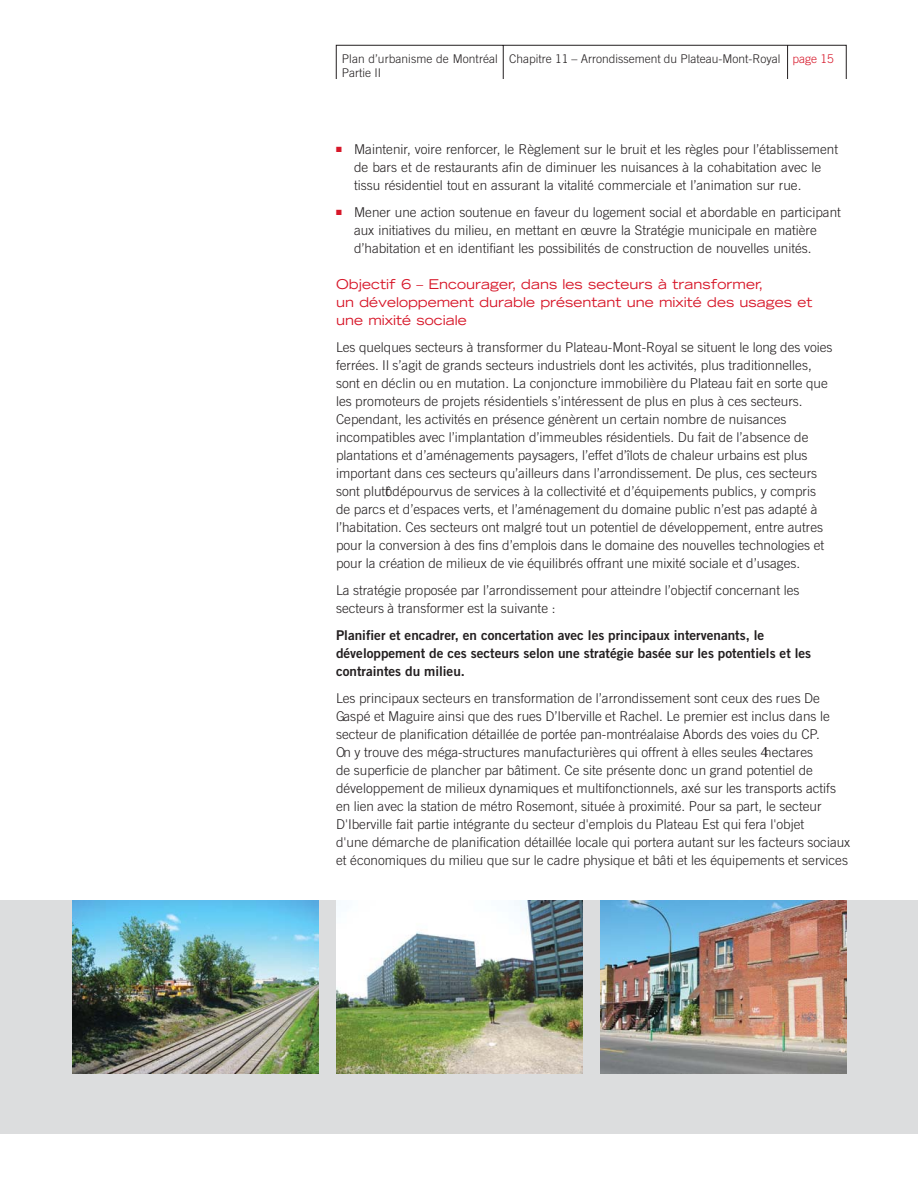
<style>
.page{position:relative;width:918px;height:1188px;background:#fff}
.page>*{position:absolute;margin:0;border:0;box-sizing:border-box;transform-origin:0 0}
.t1{font:300 13.5px/18px "Trade Gothic";color:#231f20}
.t2{font:13.5px/18px "Trade Gothic Bold Two";color:#231f20}
.t3{font:expanded 13.5px/18px "Trade Gothic LH";color:#d71729}
.t4{font:300 12px/14.4px "Trade Gothic";color:#231f20}
.s1{color:#d71729}
</style>
<div class="page">
<div style="left:0;top:900px;width:918px;height:234px;background:#dcddde"></div>
<svg style="left:336px;top:45px;width:511px;height:34px"></svg>
<img style="left:336px;top:900px;width:246px;height:173px">
<img style="left:72px;top:900px;width:246px;height:173px">
<img style="left:600px;top:900px;width:246px;height:173px">
<p class="t4" style="left:342px;top:52px;width:157px">Plan d’urbanisme de Montréal<br>Partie II</p>
<p class="t4" style="left:509px;top:52px;width:326px">Chapitre 11 – Arrondissement du Plateau-Mont-Royal <span class="s1">page 15</span></p>
<p class="t1" style="left:354px;top:141px;width:486px;text-indent:-18px"><span class="s1">■</span> Maintenir, voire renforcer, le Règlement sur le bruit et les règles pour l’établissement de bars et de restaurants afin de diminuer les nuisances à la cohabitation avec le tissu résidentiel tout en assurant la vitalité commerciale et l’animation sur rue.</p>
<p class="t1" style="left:354px;top:204px;width:488px;text-indent:-18px"><span class="s1">■</span> Mener une action soutenue en faveur du logement social et abordable en participant aux initiatives du milieu, en mettant en œuvre la Stratégie municipale en matière d’habitation et en identifiant les possibilités de construction de nouvelles unités.</p>
<p class="t3" style="left:336px;top:276px;width:478px">Objectif 6 – Encourager, dans les secteurs à transformer,<br>un développement durable présentant une mixité des usages et une mixité sociale</p>
<p class="t1" style="left:336px;top:339px;width:498px">Les quelques secteurs à transformer du Plateau-Mont-Royal se situent le long des voies ferrées. Il s’agit de grands secteurs industriels dont les activités, plus traditionnelles, sont en déclin ou en mutation. La conjoncture immobilière du Plateau fait en sorte que les promoteurs de projets résidentiels s’intéressent de plus en plus à ces secteurs.<br>Cependant, les activités en présence génèrent un certain nombre de nuisances incompatibles avec l’implantation d’immeubles résidentiels. Du fait de l’absence de plantations et d’aménagements paysagers, l’effet d’îlots de chaleur urbains est plus important dans ces secteurs qu’ailleurs dans l’arrondissement. De plus, ces secteurs sont plutôt dépourvus de services à la collectivité et d’équipements publics, y compris de parcs et d’espaces verts, et l’aménagement du domaine public n’est pas adapté à l’habitation. Ces secteurs ont malgré tout un potentiel de développement, entre autres pour la conversion à des fins d’emplois dans le domaine des nouvelles technologies et pour la création de milieux de vie équilibrés offrant une mixité sociale et d’usages.</p>
<p class="t1" style="left:336px;top:582px;width:465px">La stratégie proposée par l’arrondissement pour atteindre l’objectif concernant les secteurs à transformer est la suivante :</p>
<p class="t2" style="left:336px;top:627px;width:477px">Planifier et encadrer, en concertation avec les principaux intervenants, le développement de ces secteurs selon une stratégie basée sur les potentiels et les contraintes du milieu.</p>
<p class="t1" style="left:336px;top:690px;width:516px">Les principaux secteurs en transformation de l’arrondissement sont ceux des rues De Gaspé et Maguire ainsi que des rues D’Iberville et Rachel. Le premier est inclus dans le secteur de planification détaillée de portée pan-montréalaise Abords des voies du CP.<br>On y trouve des méga-structures manufacturières qui offrent à elles seules 4hectares<br>de superficie de plancher par bâtiment. Ce site présente donc un grand potentiel de développement de milieux dynamiques et multifonctionnels, axé sur les transports actifs en lien avec la station de métro Rosemont, située à proximité. Pour sa part, le secteur D'Iberville fait partie intégrante du secteur d'emplois du Plateau Est qui fera l'objet<br>d'une démarche de planification détaillée locale qui portera autant sur les facteurs sociaux et économiques du milieu que sur le cadre physique et bâti et les équipements et services</p>
</div>
